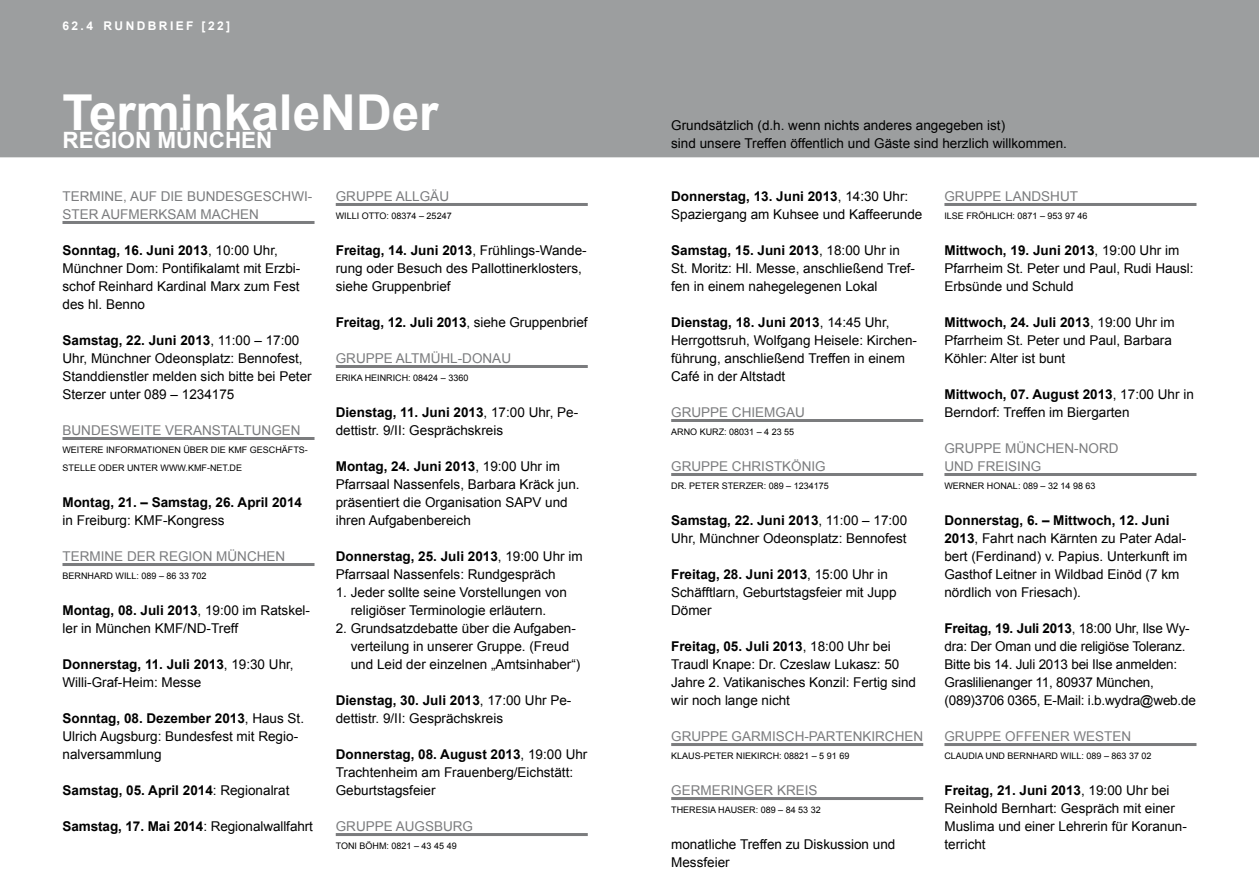
<style>
.page{position:relative;width:1259px;height:893px;background:#fff}
.page>*{position:absolute;margin:0;border:0;box-sizing:border-box;transform-origin:0 0}
.t1{font:700 49.5px "Arial";color:#fff}
.t2{font:700 22.5px "Arial";color:#fff}
.t3{font:13.5px/18px "Arial";color:#000}
.t4{font:13.5px/18px "Arial";color:#7b7c7e}
.t5{font:700 13.5px "Arial";color:#000}
.t6{font:700 12px "Arial";letter-spacing:.2em;color:#fff}
.t7{font:9px/18px "Arial";color:#000}
.s1{font-weight:700}
.s2{font-weight:400}
</style>
<div class="page">
<div style="left:0;top:0;width:1259px;height:157px;background:#9c9e9f"></div>
<hr style="left:62px;top:221px;width:252px;height:3px;background:#7b7c7e">
<hr style="left:62px;top:437px;width:252px;height:3px;background:#7b7c7e">
<hr style="left:62px;top:563px;width:252px;height:3px;background:#7b7c7e">
<hr style="left:336px;top:203px;width:252px;height:3px;background:#7b7c7e">
<hr style="left:336px;top:365px;width:252px;height:3px;background:#7b7c7e">
<hr style="left:336px;top:833px;width:252px;height:3px;background:#7b7c7e">
<hr style="left:671px;top:419px;width:252px;height:3px;background:#7b7c7e">
<hr style="left:671px;top:473px;width:252px;height:3px;background:#7b7c7e">
<hr style="left:671px;top:743px;width:252px;height:3px;background:#7b7c7e">
<hr style="left:671px;top:797px;width:252px;height:3px;background:#7b7c7e">
<hr style="left:944px;top:203px;width:252px;height:3px;background:#7b7c7e">
<hr style="left:944px;top:473px;width:252px;height:3px;background:#7b7c7e">
<hr style="left:944px;top:743px;width:252px;height:3px;background:#7b7c7e">
<p class="t6" style="left:62px;top:17px;width:169px">62.4 RU ndb rief [22]</p>
<h1 class="t1" style="left:62px;top:80px;width:378px">TerminkaleNDer</h1>
<h2 class="t2" style="left:62px;top:125px;width:211px">Region München</h2>
<p class="t4" style="left:62px;top:187px;width:251px">TERMINE, AUF DIE BUNDESGESCHWI-<br>STER AUFMERKSAM MACHEN</p>
<p class="t3" style="left:62px;top:241px;width:239px"><span class="s1">Sonntag, 16. Juni 2013</span>, 10:00 Uhr,<br>Münchner Dom: Pontifikalamt mit Erzbi&shy;schof Reinhard Kardinal Marx zum Fest des hl. Benno</p>
<p class="t3" style="left:62px;top:331px;width:251px"><span class="s1">Samstag, 22. Juni 2013</span>, 11:00 – 17:00<br>Uhr, Münchner Odeonsplatz: Bennofest, Standdienstler melden sich bitte bei Peter Sterzer unter 089 – 1234175</p>
<p class="t4" style="left:62px;top:421px;width:240px">BUNDESWEITE VERANSTALTUNGEN</p>
<p class="t7" style="left:62px;top:441px;width:247px">WEITERE INFORMATIONEN ÜBER DIE KMF GESCHÄFTS-<br>STELLE ODER UNTER WWW.KMF-NET.DE</p>
<p class="t5" style="left:62px;top:493px;width:241px">Montag, 21. – Samstag, 26. April 2014</p>
<p class="t3" style="left:62px;top:511px;width:164px">in Freiburg: KMF-Kongress</p>
<p class="t4" style="left:62px;top:547px;width:224px">TERMINE DER REGION MÜNCHEN</p>
<p class="t7" style="left:62px;top:567px;width:14px">Bernhard</p>
<p class="t7" style="left:115px;top:567px;width:93px">Will : 089 – 86 33 702</p>
<p class="t3" style="left:62px;top:601px;width:249px"><span class="s1">Montag, 08. Juli 2013</span>, 19:00 im Ratskel&shy;ler in München KMF/ND-Treff</p>
<p class="t3" style="left:62px;top:655px;width:233px"><span class="s1">Donnerstag, 11. Juli 2013</span>, 19:30 Uhr,<br>Willi-Graf-Heim: Messe</p>
<p class="t3" style="left:62px;top:709px;width:243px"><span class="s1">Sonntag, 08. Dezember 2013</span>, Haus St.<br>Ulrich Augsburg: Bundesfest mit Regio&shy;nalversammlung</p>
<p class="t5" style="left:62px;top:781px;width:228px">Samstag, 05. April 2014<span class="s2">: Regionalrat</span></p>
<p class="t5" style="left:62px;top:817px;width:252px">Samstag, 17. Mai 2014<span class="s2">: Regionalwallfahrt</span></p>
<p class="t4" style="left:336px;top:187px;width:115px">GRUPPE ALLGÄU</p>
<p class="t7" style="left:336px;top:207px;width:13px">Willi</p>
<p class="t7" style="left:362px;top:207px;width:14px">Otto</p>
<p class="t7" style="left:386px;top:207px;width:67px">: 08374 – 25247</p>
<p class="t3" style="left:336px;top:241px;width:252px"><span class="s1">Freitag, 14. Juni 2013</span>, Frühlings-Wande&shy;rung oder Besuch des Pallottinerklosters, siehe Gruppenbrief</p>
<p class="t5" style="left:336px;top:313px;width:253px">Freitag, 12. Juli 2013<span class="s2">, siehe Gruppenbrief</span></p>
<p class="t4" style="left:336px;top:349px;width:177px">GRUPPE ALTMÜHL-DONAU</p>
<p class="t7" style="left:336px;top:369px;width:13px">Erika</p>
<p class="t7" style="left:365px;top:369px;width:13px">Heinrich</p>
<p class="t7" style="left:408px;top:369px;width:62px">: 08424 – 3360</p>
<p class="t3" style="left:336px;top:403px;width:244px"><span class="s1">Dienstag, 11. Juni 2013</span>, 17:00 Uhr, Pe&shy;dettistr. 9/II: Gesprächskreis</p>
<p class="t3" style="left:336px;top:457px;width:245px"><span class="s1">Montag, 24. Juni 2013</span>, 19:00 Uhr im Pfarrsaal Nassenfels, Barbara Kräck jun. präsentiert die Organisation SAPV und ihren Aufgabenbereich</p>
<p class="t3" style="left:336px;top:547px;width:248px"><span class="s1">Donnerstag, 25. Juli 2013</span>, 19:00 Uhr im<br>Pfarrsaal Nassenfels: Rundgespräch</p>
<p class="t3" style="left:336px;top:583px;width:233px;text-align:center">1. Jeder sollte seine Vorstellungen von religiöser Terminologie erläutern.</p>
<p class="t3" style="left:351px;top:619px;width:231px;text-indent:-15px">2. Grundsatzdebatte über die Aufgaben&shy;verteilung in unserer Gruppe. (Freud und Leid der einzelnen „Amtsinhaber“)</p>
<p class="t3" style="left:336px;top:691px;width:237px"><span class="s1">Dienstag, 30. Juli 2013</span>, 17:00 Uhr Pe&shy;dettistr. 9/II: Gesprächskreis</p>
<p class="t3" style="left:336px;top:745px;width:253px"><span class="s1">Donnerstag, 08. August 2013</span>, 19:00 Uhr<br>Trachtenheim am Frauenberg/Eichstätt:<br>Geburtstagsfeier</p>
<p class="t4" style="left:336px;top:817px;width:139px">GRUPPE AUGSBURG</p>
<p class="t7" style="left:336px;top:837px;width:12px">Toni</p>
<p class="t7" style="left:359px;top:837px;width:14px">Böhm</p>
<p class="t7" style="left:386px;top:837px;width:72px">: 0821 – 43 45 49</p>
<p class="t3" style="left:671px;top:116px;width:397px">Grundsätzlich (d.h. wenn nichts anderes angegeben ist)<br>sind unsere Treffen öffentlich und Gäste sind herzlich willkommen.</p>
<p class="t3" style="left:671px;top:187px;width:253px"><span class="s1">Donnerstag, 13. Juni 2013</span>, 14:30 Uhr:<br>Spaziergang am Kuhsee und Kaffeerunde</p>
<p class="t3" style="left:671px;top:241px;width:245px"><span class="s1">Samstag, 15. Juni 2013</span>, 18:00 Uhr in<br>St. Moritz: Hl. Messe, anschließend Tref&shy;fen in einem nahegelegenen Lokal</p>
<p class="t3" style="left:671px;top:313px;width:247px"><span class="s1">Dienstag, 18. Juni 2013</span>, 14:45 Uhr, Herrgottsruh, Wolfgang Heisele: Kirchen&shy;führung, anschließend Treffen in einem Café in der Altstadt</p>
<p class="t4" style="left:671px;top:403px;width:135px">GRUPPE CHIEMGAU</p>
<p class="t7" style="left:671px;top:423px;width:14px">Arno</p>
<p class="t7" style="left:699px;top:423px;width:13px">Kurz</p>
<p class="t7" style="left:724px;top:423px;width:72px">: 08031 – 4 23 55</p>
<p class="t4" style="left:671px;top:457px;width:156px">GRUPPE CHRISTKÖNIG</p>
<p class="t7" style="left:671px;top:477px;width:31px">Dr. Peter</p>
<p class="t7" style="left:721px;top:477px;width:13px">Sterzer</p>
<p class="t7" style="left:764px;top:477px;width:67px">: 089 – 1234175</p>
<p class="t3" style="left:671px;top:511px;width:237px"><span class="s1">Samstag, 22. Juni 2013</span>, 11:00 – 17:00<br>Uhr, Münchner Odeonsplatz: Bennofest</p>
<p class="t3" style="left:671px;top:565px;width:227px"><span class="s1">Freitag, 28. Juni 2013</span>, 15:00 Uhr in<br>Schäfftlarn, Geburtstagsfeier mit Jupp<br>Dömer</p>
<p class="t3" style="left:671px;top:637px;width:246px"><span class="s1">Freitag, 05. Juli 2013</span>, 18:00 Uhr bei Traudl Knape: Dr. Czeslaw Lukasz: 50<br>Jahre 2. Vatikanisches Konzil: Fertig sind wir noch lange nicht</p>
<p class="t4" style="left:671px;top:727px;width:253px">GRUPPE GARMISCH-PARTENKIRCHEN</p>
<p class="t7" style="left:671px;top:747px;width:13px">Klaus</p>
<p class="t7" style="left:701px;top:747px;width:16px">-Peter</p>
<p class="t7" style="left:736px;top:747px;width:13px">Niekirch</p>
<p class="t7" style="left:779px;top:747px;width:72px">: 08821 – 5 91 69</p>
<p class="t4" style="left:671px;top:781px;width:148px">GERMERINGER KREIS</p>
<p class="t7" style="left:671px;top:801px;width:13px">Theresia</p>
<p class="t7" style="left:718px;top:801px;width:14px">Hauser</p>
<p class="t7" style="left:756px;top:801px;width:67px">: 089 – 84 53 32</p>
<p class="t3" style="left:671px;top:835px;width:226px">monatliche Treffen zu Diskussion und<br>Messfeier</p>
<p class="t4" style="left:944px;top:187px;width:135px">GRUPPE LANDSHUT</p>
<p class="t7" style="left:944px;top:207px;width:9px">Ilse</p>
<p class="t7" style="left:966px;top:207px;width:13px">Fröhlich</p>
<p class="t7" style="left:1012px;top:207px;width:77px">: 0871 – 953 97 46</p>
<p class="t3" style="left:944px;top:241px;width:251px"><span class="s1">Mittwoch, 19. Juni 2013</span>, 19:00 Uhr im<br>Pfarrheim St. Peter und Paul, Rudi Hausl:<br>Erbsünde und Schuld</p>
<p class="t3" style="left:944px;top:313px;width:232px"><span class="s1">Mittwoch, 24. Juli 2013</span>, 19:00 Uhr im<br>Pfarrheim St. Peter und Paul, Barbara<br>Köhler: Alter ist bunt</p>
<p class="t3" style="left:944px;top:385px;width:251px"><span class="s1">Mittwoch, 07. August 2013</span>, 17:00 Uhr in<br>Berndorf: Treffen im Biergarten</p>
<p class="t4" style="left:944px;top:439px;width:175px">GRUPPE MÜNCHEN-NORD<br>UND FREISING</p>
<p class="t7" style="left:944px;top:477px;width:16px">Werner</p>
<p class="t7" style="left:987px;top:477px;width:14px">Honal</p>
<p class="t7" style="left:1018px;top:477px;width:79px">: 089 – 32 14 98 63</p>
<p class="t3" style="left:944px;top:511px;width:244px"><span class="s1">Donnerstag, 6. – Mittwoch, 12. Juni 2013</span>, Fahrt nach Kärnten zu Pater Adal&shy;bert (Ferdinand) v. Papius. Unterkunft im Gasthof Leitner in Wildbad Einöd (7 km nördlich von Friesach).</p>
<p class="t3" style="left:944px;top:619px;width:253px"><span class="s1">Freitag, 19. Juli 2013</span>, 18:00 Uhr, Ilse Wy&shy;dra: Der Oman und die religiöse Toleranz.<br>Bitte bis 14. Juli 2013 bei Ilse anmelden:<br>Graslilienanger 11, 80937 München, (089)3706 0365, E-Mail: i.b.wydra@web.de</p>
<p class="t4" style="left:944px;top:727px;width:188px">GRUPPE OFFENER WESTEN</p>
<p class="t7" style="left:944px;top:747px;width:13px">Claudia</p>
<p class="t7" style="left:985px;top:747px;width:8px">und</p>
<p class="t7" style="left:1007px;top:747px;width:14px">Bernhard</p>
<p class="t7" style="left:1060px;top:747px;width:93px">Will : 089 – 863 37 02</p>
<p class="t3" style="left:944px;top:781px;width:244px"><span class="s1">Freitag, 21. Juni 2013</span>, 19:00 Uhr bei<br>Reinhold Bernhart: Gespräch mit einer<br>Muslima und einer Lehrerin für Koranun&shy;terricht</p>
</div>
